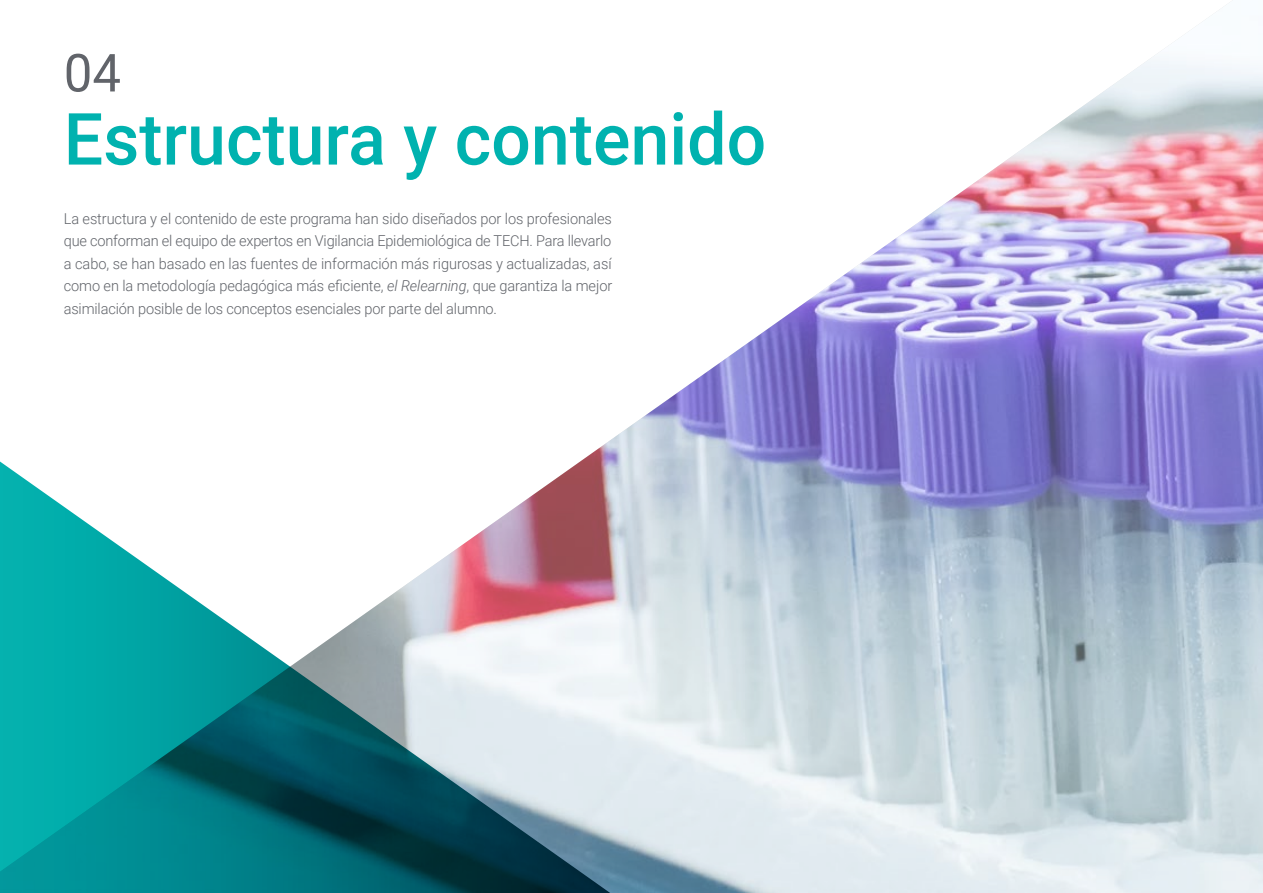
<style>
.page{position:relative;width:1263px;height:893px;background:#fff}
.page>*{position:absolute;margin:0;border:0;box-sizing:border-box;transform-origin:0 0}
.t1{font:500 72px "Roboto";color:#00b2af}
.t2{font:52.5px "Roboto";color:#61646a}
.t3{font:300 15px/22.5px "Roboto";letter-spacing:-.01em;color:#61646a;text-align:justify}
.s1{font-style:italic}
</style>
<div class="page">
<img style="left:602px;top:0;width:661px;height:893px">
<svg style="left:0;top:446px;width:640px;height:447px"></svg>
<h2 class="t2" style="left:64px;top:36px;width:59px">04</h2>
<h1 class="t1" style="left:64px;top:89px;width:704px">Estructura y contenido</h1>
<p class="t3" style="left:64px;top:207px;width:550px">La estructura y el contenido de este programa han sido diseñados por los profesionales que conforman el equipo de expertos en Vigilancia Epidemiológica de TECH. Para llevarlo a cabo, se han basado en las fuentes de información más rigurosas y actualizadas, así como en la metodología pedagógica más eficiente, <span class="s1">el Relearning</span>, que garantiza la mejor asimilación posible de los conceptos esenciales por parte del alumno.</p>
</div>
